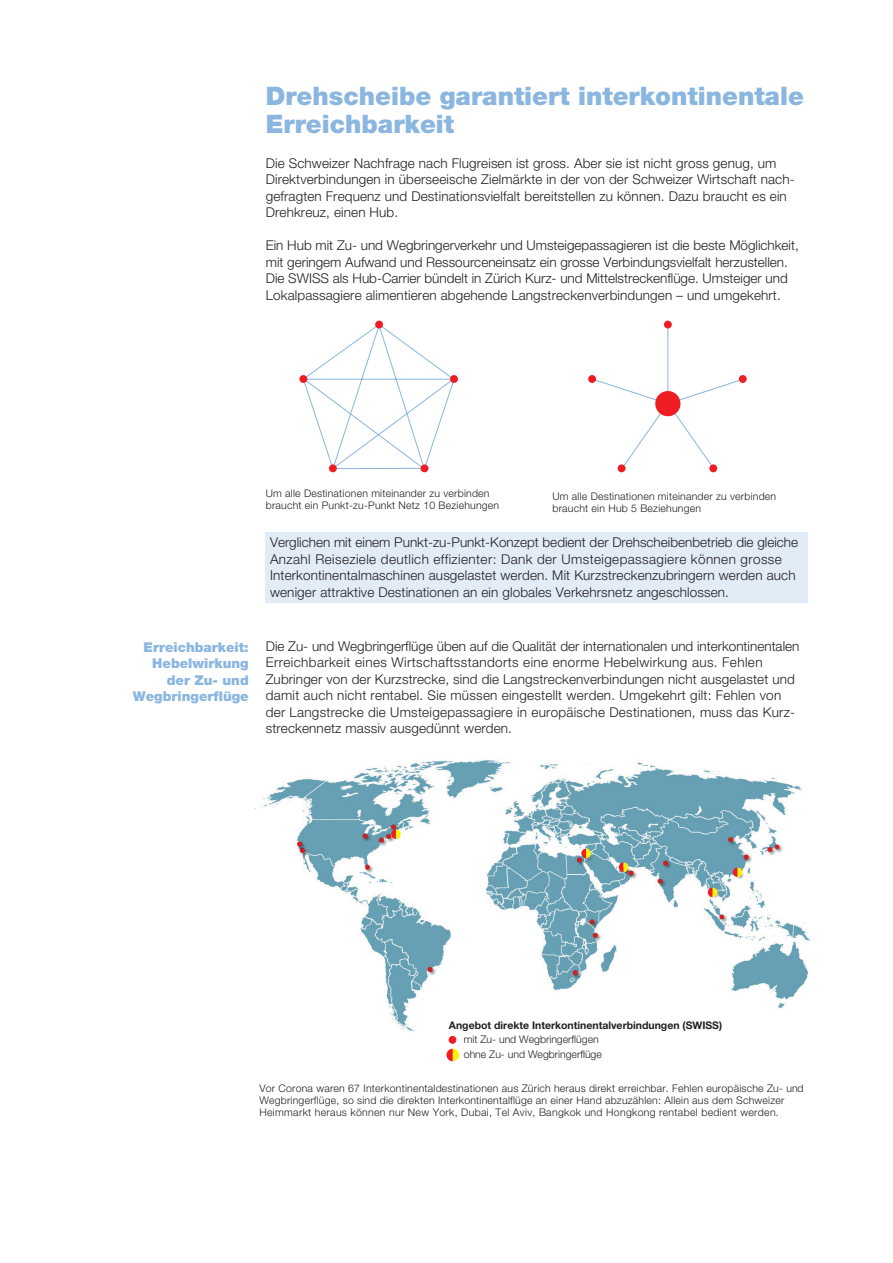
<style>
.page{position:relative;width:893px;height:1263px;background:#fff}
.page>*{position:absolute;margin:0;border:0;box-sizing:border-box;transform-origin:0 0}
.t1{font:900 25.5px/28.5px "Helvetica Neue";color:#8ab6e0}
.t2{font:300 13.5px/16.5px "Helvetica Neue";letter-spacing:.01em;color:#231f20}
.t3{font:900 13.5px/16.5px "Helvetica Neue";color:#8ab6e0;text-align:right}
.t4{font:300 10.5px/12px "Helvetica Neue";letter-spacing:.02em;color:#231f20}
.t5{font:300 10.5px/15px "Helvetica Neue";color:#231f20}
.t6{font:700 10.5px "Helvetica Neue";color:#231f20}
</style>
<div class="page">
<div style="left:266px;top:532px;width:542px;height:71px;background:#e1ecf7"></div>
<svg style="left:304px;top:326px;width:150px;height:145px"></svg>
<div style="left:375px;top:321px;width:8px;height:7px;background:#ee1d23;border-radius:50%"></div>
<div style="left:299px;top:375px;width:8px;height:8px;background:#ee1d23;border-radius:50%"></div>
<div style="left:450px;top:375px;width:8px;height:8px;background:#ee1d23;border-radius:50%"></div>
<div style="left:329px;top:464px;width:8px;height:8px;background:#ee1d23;border-radius:50%"></div>
<div style="left:421px;top:464px;width:7px;height:8px;background:#ee1d23;border-radius:50%"></div>
<svg style="left:594px;top:378px;width:147px;height:92px"></svg>
<hr style="left:667px;top:325px;width:1px;height:79px;background:#8ab6e0">
<div style="left:664px;top:321px;width:8px;height:7px;background:#ee1d23;border-radius:50%"></div>
<div style="left:588px;top:375px;width:8px;height:8px;background:#ee1d23;border-radius:50%"></div>
<div style="left:739px;top:375px;width:8px;height:8px;background:#ee1d23;border-radius:50%"></div>
<div style="left:618px;top:464px;width:8px;height:8px;background:#ee1d23;border-radius:50%"></div>
<div style="left:709px;top:464px;width:8px;height:8px;background:#ee1d23;border-radius:50%"></div>
<div style="left:655px;top:391px;width:25px;height:25px;background:#ee1d23;border-radius:50%"></div>
<img style="left:254px;top:760px;width:557px;height:272px">
<svg style="left:391px;top:829px;width:10px;height:10px"></svg>
<svg style="left:581px;top:849px;width:10px;height:9px"></svg>
<svg style="left:619px;top:862px;width:9px;height:10px"></svg>
<svg style="left:708px;top:887px;width:9px;height:10px"></svg>
<svg style="left:733px;top:867px;width:9px;height:10px"></svg>
<div style="left:808px;top:1005px;width:22px;height:18px;background:#fff"></div>
<div style="left:808px;top:917px;width:22px;height:18px;background:#fff"></div>
<div style="left:449px;top:1036px;width:7px;height:7px;background:#ee1d23;border-radius:50%"></div>
<div style="left:449px;top:1036px;width:7px;height:8px;border:1px solid #ee1d23;border-radius:50%"></div>
<svg style="left:446px;top:1049px;width:13px;height:12px"></svg>
<h1 class="t1" style="left:266px;top:81px;width:540px">Drehscheibe garantiert interkontinentale<br>Erreichbarkeit</h1>
<p class="t2" style="left:266px;top:155px;width:530px">Die Schweizer Nachfrage nach Flugreisen ist gross. Aber sie ist nicht gross genug, um Direktverbindungen in überseeische Zielmärkte in der von der Schweizer Wirtschaft nach&shy;gefragten Frequenz und Destinationsvielfalt bereitstellen zu können. Dazu braucht es ein Drehkreuz, einen Hub.</p>
<p class="t2" style="left:266px;top:237px;width:535px">Ein Hub mit Zu- und Wegbringerverkehr und Umsteigepassagieren ist die beste Möglichkeit, mit geringem Aufwand und Ressourceneinsatz ein grosse Verbindungsvielfalt herzustellen.<br>Die SWISS als Hub-Carrier bündelt in Zürich Kurz- und Mittelstreckenflüge. Umsteiger und Lokalpassagiere alimentieren abgehende Langstreckenverbindungen – und umgekehrt.</p>
<p class="t3" style="left:133px;top:639px;width:118px">Erreichbarkeit:<br>Hebelwirkung der Zu- und<br>Wegbringerflüge</p>
<p class="t4" style="left:266px;top:487px;width:235px">Um alle Destinationen miteinander zu verbinden braucht ein Punkt-zu-Punkt Netz 10 Beziehungen</p>
<p class="t4" style="left:552px;top:490px;width:225px">Um alle Destinationen miteinander zu verbinden braucht ein Hub 5 Beziehungen</p>
<p class="t2" style="left:270px;top:534px;width:530px">Verglichen mit einem Punkt-zu-Punkt-Konzept bedient der Drehscheibenbetrieb die gleiche Anzahl Reiseziele deutlich effizienter: Dank der Umsteigepassagiere können grosse Interkontinentalmaschinen ausgelastet werden. Mit Kurzstreckenzubringern werden auch weniger attraktive Destinationen an ein globales Verkehrsnetz angeschlossen.</p>
<p class="t2" style="left:266px;top:638px;width:535px">Die Zu- und Wegbringerflüge üben auf die Qualität der internationalen und interkontinentalen Erreichbarkeit eines Wirtschaftsstandorts eine enorme Hebelwirkung aus. Fehlen Zubringer von der Kurzstrecke, sind die Langstreckenverbindungen nicht ausgelastet und damit auch nicht rentabel. Sie müssen eingestellt werden. Umgekehrt gilt: Fehlen von der Langstrecke die Umsteigepassagiere in europäische Destinationen, muss das Kurz&shy;streckennetz massiv ausgedünnt werden.</p>
<p class="t6" style="left:449px;top:1019px;width:275px">Angebot direkte Interkontinentalverbindungen (SWISS)</p>
<p class="t5" style="left:464px;top:1031px;width:140px">mit Zu- und Wegbringerflügen ohne Zu- und Wegbringerflüge</p>
<p class="t4" style="left:259px;top:1082px;width:546px">Vor Corona waren 67 Interkontinentaldestinationen aus Zürich heraus direkt erreichbar. Fehlen europäische Zu- und<br>Wegbringerflüge, so sind die direkten Interkontinentalflüge an einer Hand abzuzählen: Allein aus dem Schweizer<br>Heimmarkt heraus können nur New York, Dubai, Tel Aviv, Bangkok und Hongkong rentabel bedient werden.</p>
</div>
